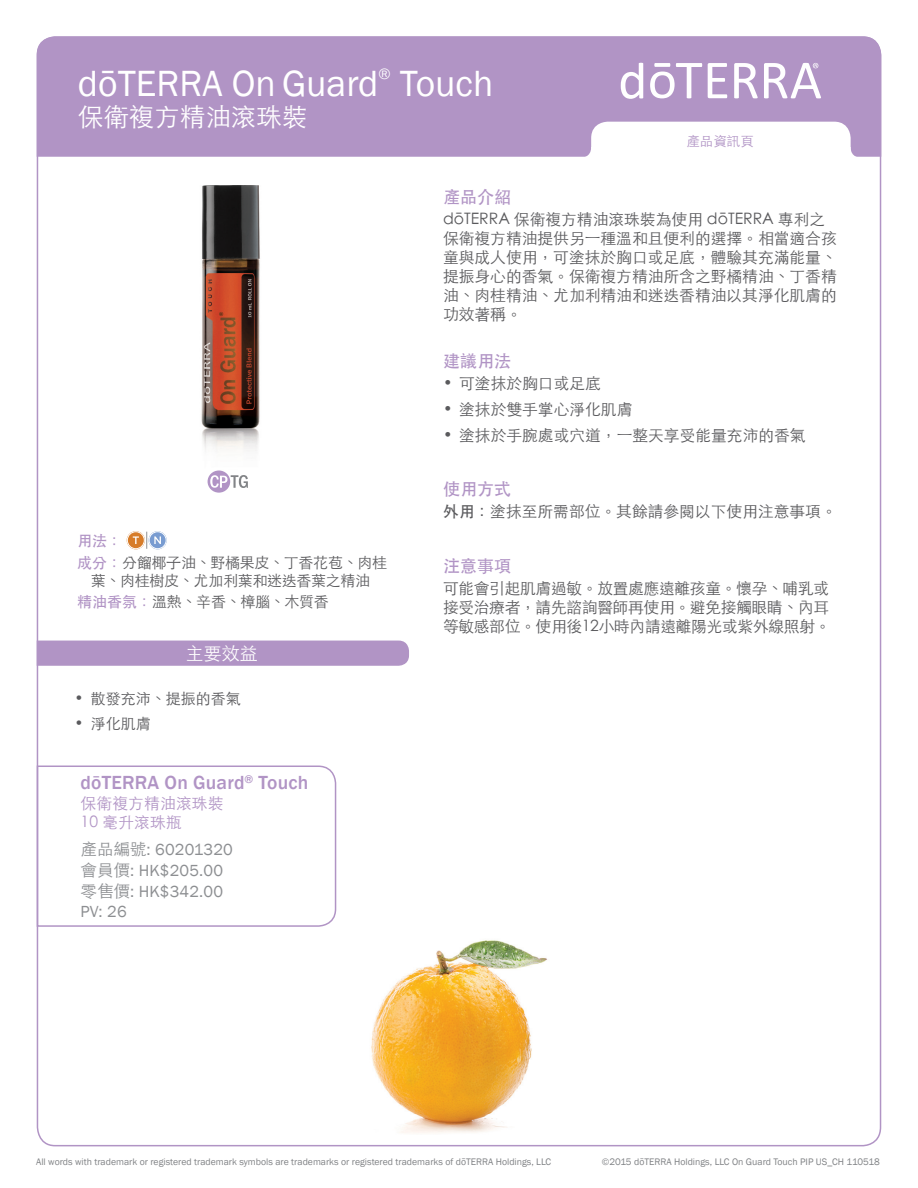
<style>
.page{position:relative;width:918px;height:1188px;background:#fff}
.page>*{position:absolute;margin:0;border:0;box-sizing:border-box;transform-origin:0 0}
.t1{font:37.5px "Franklin Gothic";color:#fff}
.t2{font:300 25.5px "ST Heiti TC";color:#fff}
.t3{font:500 19.5px "Franklin Gothic";letter-spacing:.01em;color:#b194c5}
.t4{font:300 18px "ST Heiti TC";color:#fff}
.t5{font:500 17.1px "ST Heiti TC";color:#b194c5}
.t6{font:16.5px/20.5px "Franklin Gothic";letter-spacing:.01em;color:#8d8f92}
.t7{font:300 15.75px/18.9px "ST Heiti TC";color:#5a5a5d}
.t8{font:300 15.75px/19.5px "ST Heiti TC";letter-spacing:.01em;color:#b194c5}
.t9{font:15.75px "Franklin Gothic";color:#fff}
.t10{font:300 15px/21.5px "ST Heiti TC";letter-spacing:-.02em;color:#5a5a5d}
.t11{font:300 15px "ST Heiti TC";color:#5a5a5d}
.t12{font:300 13.5px "ST Heiti TC";color:#b194c5}
.t13{font:9.75px "Franklin Gothic";color:#808285}
.s1{font-weight:500;color:#b194c5}
.s2{font-family:"ST Heiti TC";font-weight:300}
.s3{font-weight:500}
</style>
<div class="page">
<div style="left:37px;top:36px;width:844px;height:121px;background:#b194c5"></div>
<svg style="left:734px;top:63px;width:24px;height:35px"></svg>
<svg style="left:708px;top:63px;width:19px;height:35px"></svg>
<svg style="left:650px;top:63px;width:52px;height:35px"></svg>
<svg style="left:621px;top:63px;width:22px;height:36px"></svg>
<svg style="left:764px;top:63px;width:57px;height:35px"></svg>
<svg style="left:581px;top:122px;width:280px;height:35px"></svg>
<svg style="left:146px;top:532px;width:1px;height:17px"></svg>
<svg style="left:127px;top:531px;width:18px;height:18px"></svg>
<div style="left:127px;top:532px;width:17px;height:17px;border:1px solid #fff;border-radius:50%"></div>
<svg style="left:133px;top:536px;width:6px;height:8px"></svg>
<svg style="left:149px;top:531px;width:18px;height:18px"></svg>
<div style="left:149px;top:532px;width:17px;height:17px;border:1px solid #fff;border-radius:50%"></div>
<svg style="left:154px;top:536px;width:7px;height:8px"></svg>
<div style="left:37px;top:641px;width:372px;height:25px;background:#b194c5"></div>
<svg style="left:36px;top:765px;width:301px;height:163px"></svg>
<img style="left:371px;top:940px;width:176px;height:193px">
<img style="left:201px;top:186px;width:59px;height:298px">
<svg style="left:208px;top:471px;width:40px;height:22px"></svg>
<h1 class="t1" style="left:78px;top:60px;width:302px">dōTERRA On Guard</h1>
<p class="t9" style="left:378px;top:64px;width:14px">®</p>
<h1 class="t1" style="left:400px;top:60px;width:95px">Touch</h1>
<h2 class="t2" style="left:78px;top:95px;width:231px">保衛複方精油滾珠裝</h2>
<p class="t10" style="left:77px;top:529px;width:311px"><span class="s1">用法：<br>成分：</span>分餾椰子油、野橘果皮、丁香花苞、肉桂</p>
<p class="t10" style="left:77px;top:568px;width:295px;text-indent:14px">葉、肉桂樹皮、尤加利葉和迷迭香葉之精油<span class="s1">精油香氛：</span>溫熱、辛香、樟腦、木質香</p>
<p class="t4" style="left:186px;top:638px;width:74px">主要效益</p>
<p class="t11" style="left:75px;top:686px;width:168px">• 散發充沛、提振的香氣</p>
<p class="t10" style="left:75px;top:711px;width:78px">• 淨化肌膚</p>
<p class="t3" style="left:81px;top:771px;width:229px">dōTERRA On Guard<sup>®</sup> Touch</p>
<p class="t8" style="left:81px;top:792px;width:145px">保衛複方精油滾珠裝<br>10 毫升滾珠瓶</p>
<p class="t6" style="left:81px;top:839px;width:154px"><span class="s2">產品編號</span>: 60201320<span class="s2">會員價</span>: HK$205.00<span class="s2">零售價</span>: HK$342.00<br>PV: 26</p>
<p class="t12" style="left:686px;top:129px;width:69px">產品資訊頁</p>
<p class="t5" style="left:443px;top:187px;width:70px">產品介紹</p>
<p class="t7" style="left:443px;top:208px;width:395px">dōTERRA 保衛複方精油滾珠裝為使用 dōTERRA 專利之保衛複方精油提供另一種溫和且便利的選擇。相當適合孩童與成人使用，可塗抹於胸口或足底，體驗其充滿能量、提振身心的香氣。保衛複方精油所含之野橘精油、丁香精油、肉桂精油、尤加利精油和迷迭香精油以其淨化肌膚的功效著稱。</p>
<p class="t5" style="left:443px;top:352px;width:70px">建議用法</p>
<p class="t7" style="left:443px;top:373px;width:159px">• 可塗抹於胸口或足底</p>
<p class="t7" style="left:443px;top:398px;width:191px">• 塗抹於雙手掌心淨化肌膚</p>
<p class="t7" style="left:443px;top:424px;width:364px">• 塗抹於手腕處或穴道，一整天享受能量充沛的香氣</p>
<p class="t5" style="left:443px;top:479px;width:70px">使用方式</p>
<p class="t7" style="left:443px;top:500px;width:395px"><span class="s3">外用：</span>塗抹至所需部位。其餘請參閱以下使用注意事項。</p>
<p class="t5" style="left:443px;top:556px;width:70px">注意事項</p>
<p class="t7" style="left:443px;top:577px;width:389px;text-align:justify">可能會引起肌膚過敏。放置處應遠離孩童。懷孕、哺乳或接受治療者，請先諮詢醫師再使用。避免接觸眼睛、內耳等敏感部位。使用後12小時內請遠離陽光或紫外線照射。</p>
<p class="t13" style="left:36px;top:1156px;width:517px">All words with trademark or registered trademark symbols are trademarks or registered trademarks of dōTERRA Holdings, LLC</p>
<p class="t13" style="left:602px;top:1156px;width:279px">©2015 dōTERRA Holdings, LLC On Guard Touch PIP US_CH 110518</p>
</div>
